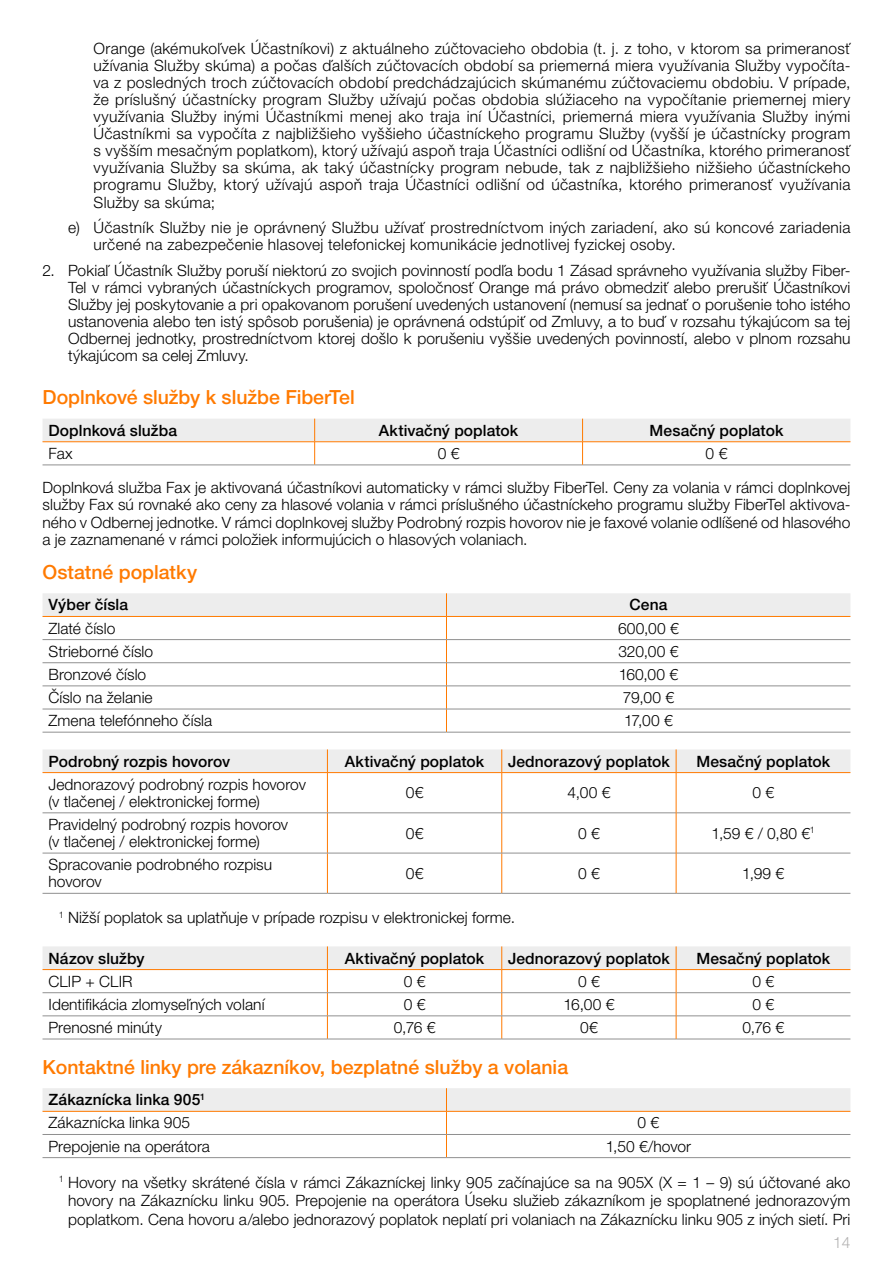
<style>
.page{position:relative;width:893px;height:1263px;background:#fff}
.page>*{position:absolute;margin:0;border:0;box-sizing:border-box;transform-origin:0 0}
.t1{font:500 19.5px "Helvetica Neue LT Pro";color:#ff7a00}
.t2{font:300 15.6px/17.1px "Helvetica Neue LT Pro";letter-spacing:.005em;color:#000}
.t3{font:500 15.6px/23.1px "Helvetica Neue LT Pro";letter-spacing:.005em;color:#000}
.t4{font:300 15.6px "Helvetica Neue LT Pro";color:#b3b2b2}
.s1{font-weight:300}
</style>
<div class="page">
<hr style="left:43px;top:465px;width:272px;height:1px;background:#909090">
<hr style="left:315px;top:465px;width:268px;height:1px;background:#909090">
<hr style="left:583px;top:465px;width:267px;height:1px;background:#909090">
<svg style="left:43px;top:419px;width:807px;height:46px"></svg>
<svg style="left:43px;top:593px;width:807px;height:139px"></svg>
<hr style="left:43px;top:639px;width:403px;height:1px;background:#909090">
<hr style="left:446px;top:639px;width:404px;height:1px;background:#909090">
<hr style="left:43px;top:662px;width:403px;height:1px;background:#909090">
<hr style="left:446px;top:662px;width:404px;height:1px;background:#909090">
<hr style="left:43px;top:686px;width:403px;height:1px;background:#909090">
<hr style="left:446px;top:686px;width:404px;height:1px;background:#909090">
<hr style="left:43px;top:709px;width:403px;height:1px;background:#909090">
<hr style="left:446px;top:709px;width:404px;height:1px;background:#909090">
<hr style="left:43px;top:732px;width:403px;height:1px;background:#909090">
<hr style="left:446px;top:732px;width:404px;height:1px;background:#909090">
<svg style="left:43px;top:773px;width:807px;height:120px"></svg>
<hr style="left:327px;top:773px;width:1px;height:40px;background:#ff7a00">
<hr style="left:501px;top:773px;width:1px;height:40px;background:#ff7a00">
<hr style="left:327px;top:813px;width:1px;height:40px;background:#ff7a00">
<hr style="left:501px;top:813px;width:1px;height:40px;background:#ff7a00">
<hr style="left:327px;top:853px;width:1px;height:40px;background:#ff7a00">
<hr style="left:501px;top:853px;width:1px;height:40px;background:#ff7a00">
<hr style="left:43px;top:812px;width:284px;height:1px;background:#909090">
<hr style="left:43px;top:893px;width:284px;height:1px;background:#909090">
<hr style="left:327px;top:812px;width:175px;height:1px;background:#909090">
<hr style="left:502px;top:812px;width:174px;height:1px;background:#909090">
<hr style="left:676px;top:812px;width:174px;height:1px;background:#909090">
<hr style="left:327px;top:893px;width:175px;height:1px;background:#909090">
<hr style="left:502px;top:893px;width:174px;height:1px;background:#909090">
<hr style="left:676px;top:893px;width:174px;height:1px;background:#909090">
<hr style="left:43px;top:853px;width:284px;height:1px;background:#909090">
<hr style="left:327px;top:853px;width:175px;height:1px;background:#909090">
<hr style="left:502px;top:853px;width:174px;height:1px;background:#909090">
<hr style="left:676px;top:853px;width:174px;height:1px;background:#909090">
<hr style="left:43px;top:772px;width:284px;height:1px;background:#ff7a00">
<hr style="left:327px;top:772px;width:175px;height:1px;background:#ff7a00">
<hr style="left:502px;top:772px;width:174px;height:1px;background:#ff7a00">
<hr style="left:676px;top:772px;width:174px;height:1px;background:#ff7a00">
<div style="left:43px;top:749px;width:807px;height:23px;background:#ededed"></div>
<hr style="left:676px;top:773px;width:1px;height:40px;background:#ff7a00">
<hr style="left:676px;top:813px;width:1px;height:40px;background:#ff7a00">
<hr style="left:676px;top:853px;width:1px;height:40px;background:#ff7a00">
<hr style="left:43px;top:1039px;width:284px;height:1px;background:#909090">
<hr style="left:327px;top:1039px;width:175px;height:1px;background:#909090">
<hr style="left:502px;top:1039px;width:174px;height:1px;background:#909090">
<hr style="left:676px;top:1039px;width:174px;height:1px;background:#909090">
<svg style="left:43px;top:946px;width:807px;height:93px"></svg>
<svg style="left:43px;top:1088px;width:807px;height:69px"></svg>
<hr style="left:43px;top:1134px;width:403px;height:1px;background:#909090">
<hr style="left:446px;top:1134px;width:404px;height:1px;background:#909090">
<hr style="left:43px;top:1157px;width:403px;height:1px;background:#909090">
<hr style="left:446px;top:1157px;width:404px;height:1px;background:#909090">
<p class="t2" style="left:94px;top:39px;width:758px;text-align:justify">Orange (akémukoľvek Účastníkovi) z aktuálneho zúčtovacieho obdobia (t. j. z toho, v ktorom sa primeranosť užívania Služby skúma) a počas ďalších zúčtovacích období sa priemerná miera využívania Služby vypočíta&shy;va z posledných troch zúčtovacích období predchádzajúcich skúmanému zúčtovaciemu obdobiu. V prípade, že príslušný účastnícky program Služby užívajú počas obdobia slúžiaceho na vypočítanie priemernej miery využívania Služby inými Účastníkmi menej ako traja iní Účastníci, priemerná miera využívania Služby inými Účastníkmi sa vypočíta z najbližšieho vyššieho účastníckeho programu Služby (vyšší je účastnícky program s vyšším mesačným poplatkom), ktorý užívajú aspoň traja Účastníci odlišní od Účastníka, ktorého primeranosť využívania Služby sa skúma, ak taký účastnícky program nebude, tak z najbližšieho nižšieho účastníckeho programu Služby, ktorý užívajú aspoň traja Účastníci odlišní od účastníka, ktorého primeranosť využívania Služby sa skúma;</p>
<p class="t2" style="left:94px;top:219px;width:758px;text-indent:-26px">e) Účastník Služby nie je oprávnený Službu užívať prostredníctvom iných zariadení, ako sú koncové zariadenia určené na zabezpečenie hlasovej telefonickej komunikácie jednotlivej fyzickej osoby.</p>
<p class="t2" style="left:68px;top:261px;width:784px;text-align:justify;text-indent:-26px">2. Pokiaľ Účastník Služby poruší niektorú zo svojich povinností podľa bodu 1 Zásad správneho využívania služby Fiber-Tel v rámci vybraných účastníckych programov, spoločnosť Orange má právo obmedziť alebo prerušiť Účastníkovi Služby jej poskytovanie a pri opakovanom porušení uvedených ustanovení (nemusí sa jednať o porušenie toho istého ustanovenia alebo ten istý spôsob porušenia) je oprávnená odstúpiť od Zmluvy, a to buď v rozsahu týkajúcom sa tej Odbernej jednotky, prostredníctvom ktorej došlo k porušeniu vyššie uvedených povinností, alebo v plnom rozsahu týkajúcom sa celej Zmluvy.</p>
<p class="t1" style="left:43px;top:386px;width:314px">Doplnkové služby k službe FiberTel</p>
<p class="t3" style="left:49px;top:418px;width:130px">Doplnková služba</p>
<p class="t3" style="left:379px;top:418px;width:141px">Aktivačný poplatok</p>
<p class="t3" style="left:650px;top:418px;width:135px">Mesačný poplatok</p>
<p class="t2" style="left:49px;top:444px;width:26px">Fax</p>
<p class="t2" style="left:438px;top:444px;width:23px">0 €</p>
<p class="t2" style="left:706px;top:444px;width:23px">0 €</p>
<p class="t2" style="left:42px;top:479px;width:809px;text-align:justify">Doplnková služba Fax je aktivovaná účastníkovi automaticky v rámci služby FiberTel. Ceny za volania v rámci doplnkovej služby Fax sú rovnaké ako ceny za hlasové volania v rámci príslušného účastníckeho programu služby FiberTel aktivova&shy;ného v Odbernej jednotke. V rámci doplnkovej služby Podrobný rozpis hovorov nie je faxové volanie odlíšené od hlasového a je zaznamenané v rámci položiek informujúcich o hlasových volaniach.</p>
<p class="t1" style="left:43px;top:560px;width:156px">Ostatné poplatky</p>
<p class="t3" style="left:49px;top:593px;width:81px">Výber čísla</p>
<p class="t3" style="left:629px;top:593px;width:39px">Cena</p>
<p class="t2" style="left:49px;top:619px;width:69px">Zlaté číslo</p>
<p class="t2" style="left:618px;top:619px;width:62px">600,00 €</p>
<p class="t2" style="left:49px;top:642px;width:106px">Strieborné číslo</p>
<p class="t2" style="left:618px;top:642px;width:61px">320,00 €</p>
<p class="t2" style="left:49px;top:665px;width:99px">Bronzové číslo</p>
<p class="t2" style="left:619px;top:665px;width:61px">160,00 €</p>
<p class="t2" style="left:49px;top:688px;width:106px">Číslo na želanie</p>
<p class="t2" style="left:623px;top:688px;width:53px">79,00 €</p>
<p class="t2" style="left:49px;top:712px;width:165px">Zmena telefónneho čísla</p>
<p class="t2" style="left:624px;top:712px;width:50px">17,00 €</p>
<p class="t3" style="left:49px;top:749px;width:183px">Podrobný rozpis hovorov</p>
<p class="t3" style="left:345px;top:749px;width:141px">Aktivačný poplatok</p>
<p class="t3" style="left:508px;top:749px;width:163px">Jednorazový poplatok</p>
<p class="t3" style="left:696px;top:749px;width:135px">Mesačný poplatok</p>
<p class="t2" style="left:49px;top:775px;width:259px">Jednorazový podrobný rozpis hovorov (v tlačenej / elektronickej forme)</p>
<p class="t2" style="left:406px;top:784px;width:19px">0€</p>
<p class="t2" style="left:567px;top:784px;width:44px">4,00 €</p>
<p class="t2" style="left:752px;top:784px;width:23px">0 €</p>
<p class="t2" style="left:49px;top:815px;width:241px">Pravidelný podrobný rozpis hovorov (v tlačenej / elektronickej forme)</p>
<p class="t2" style="left:406px;top:824px;width:19px">0€</p>
<p class="t2" style="left:578px;top:824px;width:23px">0 €</p>
<p class="t2" style="left:712px;top:824px;width:105px">1,59 € / 0,80 €<sup>1</sup></p>
<p class="t2" style="left:49px;top:856px;width:225px">Spracovanie podrobného rozpisu hovorov</p>
<p class="t2" style="left:406px;top:864px;width:19px">0€</p>
<p class="t2" style="left:578px;top:864px;width:23px">0 €</p>
<p class="t2" style="left:742px;top:864px;width:44px">1,99 €</p>
<p class="t2" style="left:59px;top:909px;width:458px"><sup>1</sup> Nižší poplatok sa uplatňuje v prípade rozpisu v elektronickej forme.</p>
<p class="t3" style="left:49px;top:946px;width:98px">Názov služby</p>
<p class="t3" style="left:345px;top:946px;width:141px">Aktivačný poplatok</p>
<p class="t3" style="left:508px;top:946px;width:163px">Jednorazový poplatok</p>
<p class="t3" style="left:696px;top:946px;width:135px">Mesačný poplatok</p>
<p class="t2" style="left:49px;top:972px;width:86px">CLIP + CLIR</p>
<p class="t2" style="left:404px;top:972px;width:23px">0 €</p>
<p class="t2" style="left:578px;top:972px;width:23px">0 €</p>
<p class="t2" style="left:752px;top:972px;width:23px">0 €</p>
<p class="t2" style="left:49px;top:995px;width:218px">Identifikácia zlomyseľných volaní</p>
<p class="t2" style="left:404px;top:995px;width:23px">0 €</p>
<p class="t2" style="left:563px;top:995px;width:52px">16,00 €</p>
<p class="t2" style="left:752px;top:995px;width:23px">0 €</p>
<p class="t2" style="left:49px;top:1018px;width:115px">Prenosné minúty</p>
<p class="t2" style="left:394px;top:1018px;width:43px">0,76 €</p>
<p class="t2" style="left:580px;top:1018px;width:19px">0€</p>
<p class="t2" style="left:742px;top:1018px;width:43px">0,76 €</p>
<p class="t1" style="left:43px;top:1055px;width:527px">Kontaktné linky pre zákazníkov, bezplatné služby a volania</p>
<p class="t3" style="left:49px;top:1088px;width:158px">Zákaznícka linka 905<sup>1<br></sup><span class="s1">Zákaznícka linka 905</span></p>
<p class="t2" style="left:638px;top:1114px;width:23px">0 €</p>
<p class="t2" style="left:49px;top:1137px;width:163px">Prepojenie na operátora</p>
<p class="t2" style="left:606px;top:1137px;width:87px">1,50 €/hovor</p>
<p class="t2" style="left:59px;top:1172px;width:793px;line-height:18.8px;text-align:center"><sup>1</sup> Hovory na všetky skrátené čísla v rámci Zákazníckej linky 905 začínajúce sa na 905X (X = 1 – 9) sú účtované ako hovory na Zákaznícku linku 905. Prepojenie na operátora Úseku služieb zákazníkom je spoplatnené jednorazovým poplatkom. Cena hovoru a/alebo jednorazový poplatok neplatí pri volaniach na Zákaznícku linku 905 z iných sietí. Pri</p>
<p class="t4" style="left:833px;top:1233px;width:19px">14</p>
</div>
